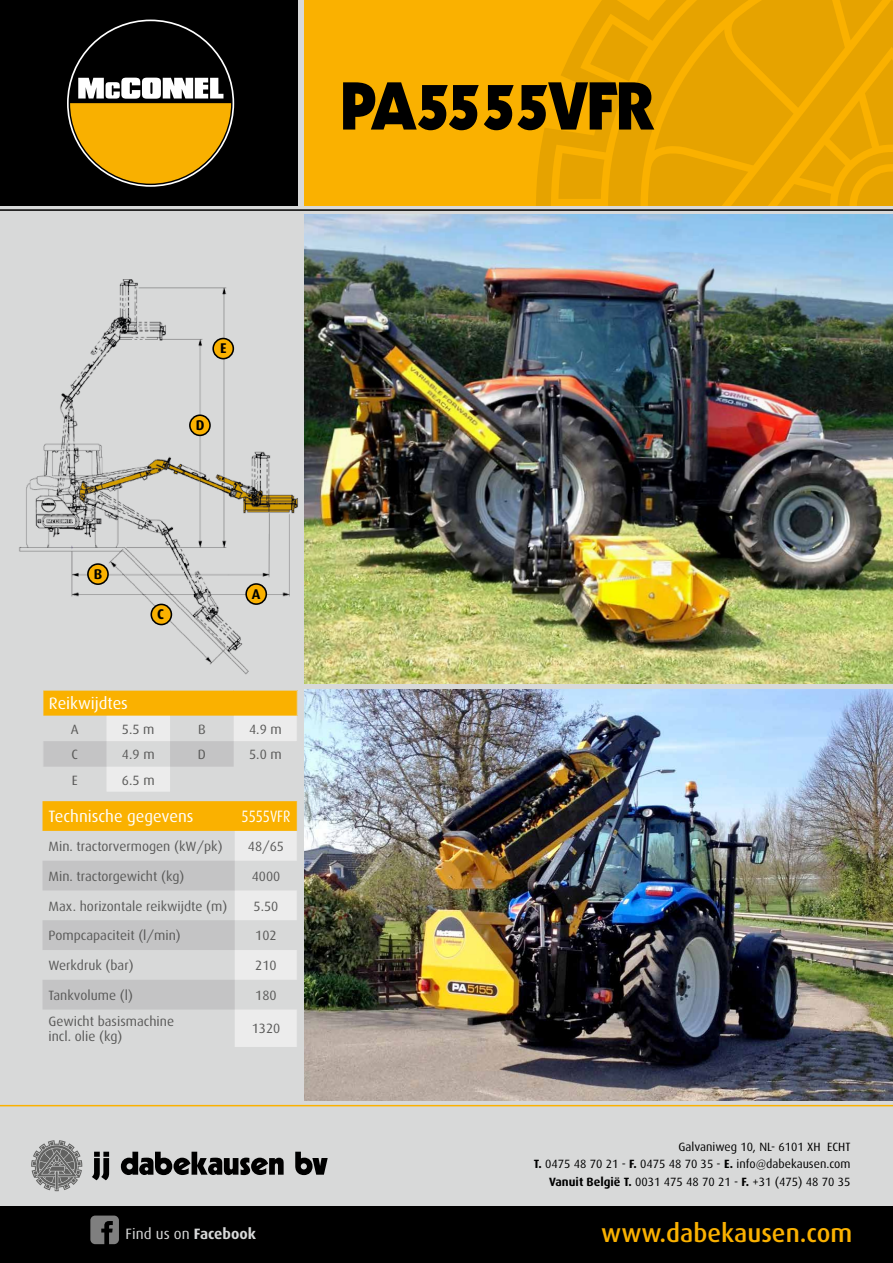
<style>
.page{position:relative;width:893px;height:1263px;background:#d8d9d9}
.page>*{position:absolute;margin:0;border:0;box-sizing:border-box;transform-origin:0 0}
.t1{font:66px "Geometric 231 BT Heavy C";letter-spacing:-.04em;color:#000}
.t2{font:500 25.5px "Dax";color:#fab100}
.t3{font:16.5px "Dax";color:#fff}
.t4{font:16.5px "Dax";color:#fff;scale:.82 1}
.t5{font:15px "Dax";color:#d8d9d9}
.t6{font:700 14.1px "Dax";color:#000}
.t7{font:13.5px/15px "Dax";color:#5a5a59}
.t8{font:12px/17.2px "Dax";color:#000;text-align:right}
.s1{font-weight:700}
</style>
<div class="page">
<img style="left:304px;top:214px;width:589px;height:469px">
<img style="left:304px;top:690px;width:589px;height:411px">
<div style="left:304px;top:0;width:589px;height:206px;background:#fab100"></div>
<svg style="left:536px;top:128px;width:22px;height:78px;fill:#e6a300"></svg>
<svg style="left:558px;top:0;width:55px;height:206px"></svg>
<svg style="left:613px;top:0;width:280px;height:206px;fill:#e6a300"></svg>
<img style="left:19px;top:267px;width:320px;height:416px">
<div style="left:213px;top:338px;width:20px;height:21px;background:#fab100;border-radius:50%"></div>
<div style="left:212px;top:338px;width:22px;height:21px;border:2px solid #000;border-radius:50%"></div>
<div style="left:190px;top:415px;width:20px;height:20px;background:#fab100;border-radius:50%"></div>
<div style="left:189px;top:414px;width:22px;height:22px;border:2px solid #000;border-radius:50%"></div>
<div style="left:88px;top:564px;width:20px;height:20px;background:#fab100;border-radius:50%"></div>
<div style="left:87px;top:563px;width:22px;height:22px;border:2px solid #000;border-radius:50%"></div>
<div style="left:246px;top:584px;width:20px;height:20px;background:#fab100;border-radius:50%"></div>
<div style="left:245px;top:583px;width:22px;height:22px;border:2px solid #000;border-radius:50%"></div>
<div style="left:151px;top:604px;width:20px;height:20px;background:#fab100;border-radius:50%"></div>
<div style="left:150px;top:604px;width:22px;height:21px;border:2px solid #000;border-radius:50%"></div>
<svg style="left:43px;top:690px;width:255px;height:102px"></svg>
<svg style="left:43px;top:801px;width:254px;height:246px"></svg>
<div style="left:0;top:0;width:298px;height:206px;background:#000"></div>
<hr style="left:0;top:209px;width:893px;height:2px;background:#000">
<hr style="left:0;top:1105px;width:893px;height:1px;background:#fab100">
<svg style="left:67px;top:20px;width:167px;height:167px"></svg>
<div style="left:0;top:1207px;width:893px;height:56px;background:#000"></div>
<svg style="left:92px;top:1152px;width:236px;height:28px"></svg>
<svg style="left:31px;top:1140px;width:51px;height:51px"></svg>
<svg style="left:90px;top:1215px;width:29px;height:29px"></svg>
<h1 class="t1" style="left:339px;top:65px;width:317px">PA5555VFR</h1>
<p class="t6" style="left:94px;top:566px;width:10px">B</p>
<p class="t6" style="left:220px;top:340px;width:8px">E</p>
<p class="t6" style="left:196px;top:417px;width:10px">D</p>
<p class="t6" style="left:157px;top:607px;width:8px">C</p>
<p class="t6" style="left:252px;top:586px;width:10px">A</p>
<p class="t3" style="left:49px;top:694px;width:80px">Reikwijdtes</p>
<p class="t7" style="left:71px;top:721px;width:9px">A</p>
<p class="t7" style="left:122px;top:721px;width:34px">5.5 m</p>
<p class="t7" style="left:198px;top:721px;width:9px">B</p>
<p class="t7" style="left:249px;top:721px;width:34px">4.9 m</p>
<p class="t7" style="left:71px;top:747px;width:8px">C</p>
<p class="t7" style="left:122px;top:747px;width:34px">4.9 m</p>
<p class="t7" style="left:198px;top:747px;width:10px">D</p>
<p class="t7" style="left:249px;top:747px;width:34px">5.0 m</p>
<p class="t7" style="left:72px;top:773px;width:7px">E</p>
<p class="t7" style="left:122px;top:773px;width:34px">6.5 m</p>
<p class="t3" style="left:49px;top:807px;width:147px">Technische gegevens</p>
<p class="t4" style="left:242px;top:807px;width:61px">5555VFR</p>
<p class="t7" style="left:49px;top:839px;width:176px">Min. tractorvermogen (kW/pk)</p>
<p class="t7" style="left:248px;top:839px;width:38px">48/65</p>
<p class="t7" style="left:49px;top:869px;width:137px">Min. tractorgewicht (kg)</p>
<p class="t7" style="left:252px;top:869px;width:30px">4000</p>
<p class="t7" style="left:49px;top:898px;width:180px">Max. horizontale reikwijdte (m)</p>
<p class="t7" style="left:254px;top:898px;width:26px">5.50</p>
<p class="t7" style="left:49px;top:928px;width:134px">Pompcapaciteit (l/min)</p>
<p class="t7" style="left:255px;top:928px;width:23px">102</p>
<p class="t7" style="left:49px;top:958px;width:87px">Werkdruk (bar)</p>
<p class="t7" style="left:255px;top:958px;width:23px">210</p>
<p class="t7" style="left:49px;top:988px;width:86px">Tankvolume (l)</p>
<p class="t7" style="left:255px;top:988px;width:23px">180</p>
<p class="t7" style="left:49px;top:1014px;width:127px">Gewicht basismachine incl. olie (kg)</p>
<p class="t7" style="left:252px;top:1021px;width:30px">1320</p>
<p class="t8" style="left:534px;top:1138px;width:318px">Galvaniweg 10, NL- 6101 XH ECHT<br><span class="s1">T.</span> 0475 48 70 21 - <span class="s1">F.</span> 0475 48 70 35 - <span class="s1">E.</span> info@dabekausen.com<br><span class="s1">Vanuit België T.</span> 0031 475 48 70 21 - <span class="s1">F.</span> +31 (475) 48 70 35</p>
<p class="t5" style="left:126px;top:1226px;width:132px">Find us on <span class="s1">Facebook</span></p>
<h2 class="t2" style="left:601px;top:1219px;width:252px">www.dabekausen.com</h2>
</div>
